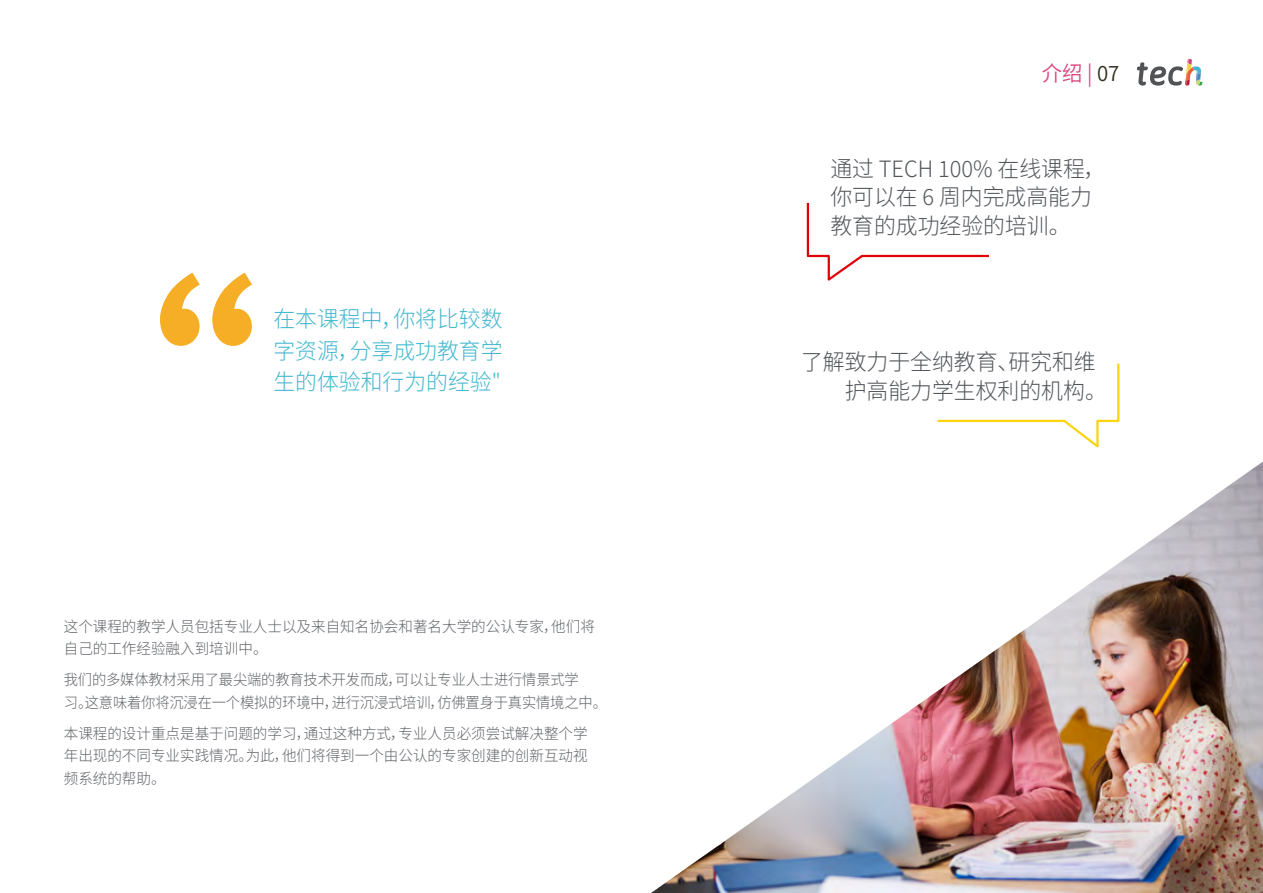
<style>
.page{position:relative;width:1263px;height:893px;background:#fff}
.page>*{position:absolute;margin:0;border:0;box-sizing:border-box;transform-origin:0 0}
.t1{font:300 22.5px/28.5px "Source Han Sans CN";color:#52555b}
.t2{font:300 22.5px/31.5px "Source Han Sans CN";color:#43b7cf;text-align:justify}
.t3{font:21px "Source Han Sans CN";color:#da447d}
.t4{font:300 15px/22.5px "Source Han Sans CN";color:#61646a}
.t5{font:300 15px/22.5px "Source Han Sans CN";color:#61646a;scale:.95 1}
.s1{color:#312e20}
</style>
<div class="page">
<svg style="left:160px;top:273px;width:92px;height:73px"></svg>
<img style="left:651px;top:461px;width:612px;height:432px">
<svg style="left:937px;top:363px;width:183px;height:85px"></svg>
<svg style="left:806px;top:203px;width:183px;height:78px"></svg>
<svg style="left:1137px;top:59px;width:65px;height:27px"></svg>
<h1 class="t2" style="left:273px;top:304px;width:231px">在本课程中，你将比较数字资源，分享成功教育学生的体验和行为的经验"</h1>
<p class="t4" style="left:64px;top:615px;width:533px">这个课程的教学人员包括专业人士以及来自知名协会和著名大学的公认专家，他们将自己的工作经验融入到培训中。</p>
<p class="t5" style="left:64px;top:669px;width:573px">我们的多媒体教材采用了最尖端的教育技术开发而成，可以让专业人士进行情景式学<br>习。这意味着你将沉浸在一个模拟的环境中，进行沉浸式培训，仿佛置身于真实情境之中。</p>
<p class="t4" style="left:64px;top:722px;width:525px;text-align:justify">本课程的设计重点是基于问题的学习，通过这种方式，专业人员必须尝试解决整个学年出现的不同专业实践情况。为此，他们将得到一个由公认的专家创建的创新互动视频系统的帮助。</p>
<h2 class="t3" style="left:1042px;top:61px;width:79px">介绍 | <span class="s1">07</span></h2>
<h1 class="t1" style="left:830px;top:155px;width:276px">通过 TECH 100% 在线课程，你可以在 6 周内完成高能力教育的成功经验的培训。</h1>
<h1 class="t1" style="left:845px;top:348px;width:264px;text-indent:-44px">了解致力于全纳教育、研究和维护高能力学生权利的机构。</h1>
</div>
